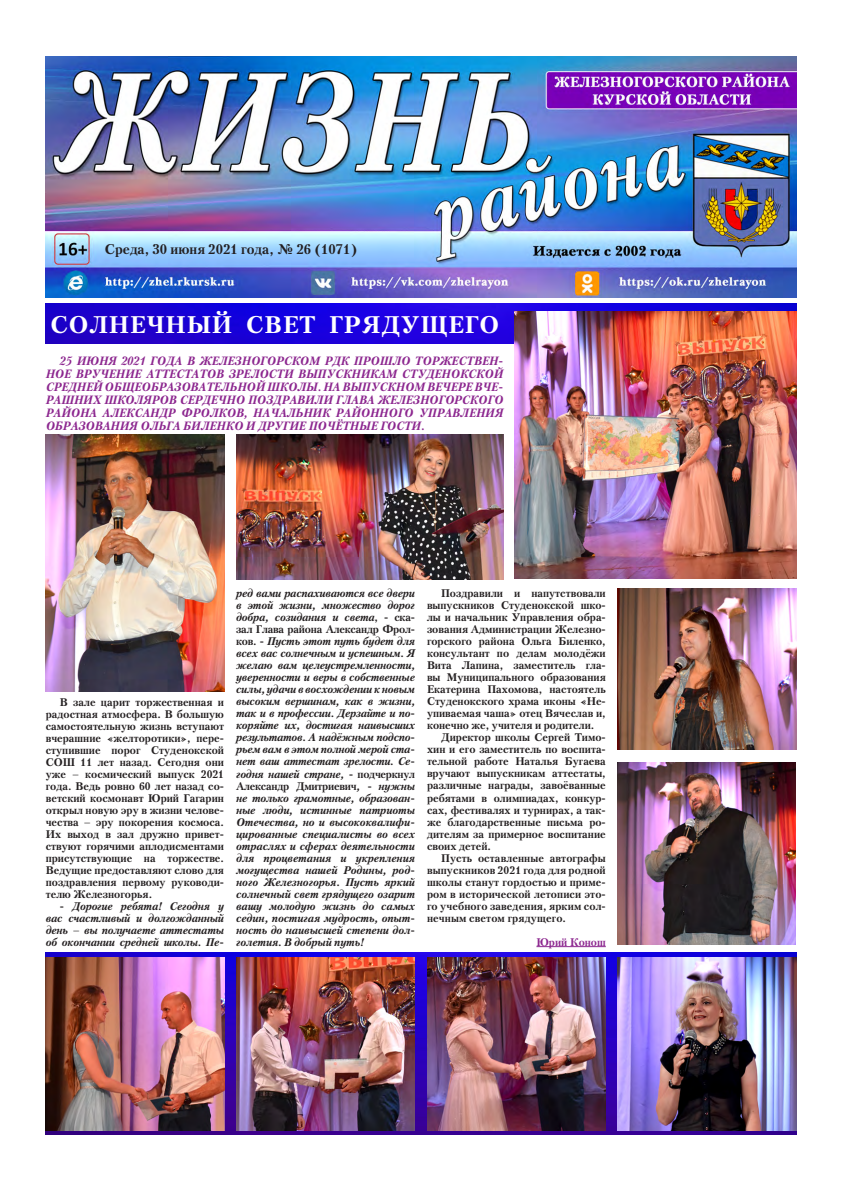
<style>
.page{position:relative;width:842px;height:1191px;background:#fff}
.page>*{position:absolute;margin:0;border:0;box-sizing:border-box;transform-origin:0 0}
.Заголовок{font:700 24px "Petersburg C";letter-spacing:.04em;color:#fff}
.t1{font:700 14px "Petersburg C";color:#231f20}
.Стиль_абзаца_1{font:italic 700 12px/13px "Petersburg C";color:#8c278f;text-align:justify;scale:.96 1}
.Текст{font:700 11px/12px "Petersburg C";color:#231f20;text-align:justify}
.Текст-2{font:italic 700 11px/12px "Petersburg C";letter-spacing:-.015em;color:#231f20;text-align:justify}
.Текст-3{font:700 11px "Petersburg C";color:#8c278f}
.s1{font-style:normal}
</style>
<div class="page">
<img style="left:46px;top:304px;width:750px;height:39px">
<img style="left:46px;top:952px;width:750px;height:182px">
<img style="left:45px;top:57px;width:752px;height:240px">
<img style="left:46px;top:434px;width:178px;height:257px">
<img style="left:236px;top:434px;width:267px;height:145px">
<img style="left:618px;top:588px;width:179px;height:161px">
<img style="left:618px;top:762px;width:178px;height:182px">
<img style="left:618px;top:957px;width:179px;height:173px">
<img style="left:514px;top:312px;width:283px;height:266px">
<img style="left:427px;top:957px;width:179px;height:173px">
<img style="left:236px;top:957px;width:179px;height:173px">
<img style="left:46px;top:957px;width:178px;height:173px">
<hr style="left:536px;top:946px;width:70px;height:1px;background:#8c278f">
<p class="t1" style="left:105px;top:241px;width:254px">Среда, 30 июня 2021 года, № 26 (1071)</p>
<p class="Заголовок" style="left:51px;top:311px;width:450px">СОЛНЕЧНЫЙ СВЕТ ГРЯДУЩЕГО</p>
<p class="Стиль_абзаца_1" style="left:46px;top:355px;width:478px;text-indent:14px">25 ИЮНЯ 2021 ГОДА В ЖЕЛЕЗНОГОРСКОМ РДК ПРОШЛО ТОРЖЕСТВЕН-НОЕ ВРУЧЕНИЕ АТТЕСТАТОВ ЗРЕЛОСТИ ВЫПУСКНИКАМ СТУДЕНОКСКОЙ СРЕДНЕЙ ОБЩЕОБРАЗОВАТЕЛЬНОЙ ШКОЛЫ. НА ВЫПУСКНОМ ВЕЧЕРЕ ВЧЕ-РАШНИХ ШКОЛЯРОВ СЕРДЕЧНО ПОЗДРАВИЛИ ГЛАВА ЖЕЛЕЗНОГОРСКОГО РАЙОНА АЛЕКСАНДР ФРОЛКОВ, НАЧАЛЬНИК РАЙОННОГО УПРАВЛЕНИЯ ОБРАЗОВАНИЯ ОЛЬГА БИЛЕНКО И ДРУГИЕ ПОЧЁТНЫЕ ГОСТИ.</p>
<p class="Текст" style="left:46px;top:696px;width:180px;text-indent:14px">В зале царит торжественная и радостная атмосфера. В большую самостоятельную жизнь вступают вчерашние «желторотики», пере&shy;ступившие порог Студенокской СОШ 11 лет назад. Сегодня они уже – космический выпуск 2021 года. Ведь ровно 60 лет назад со&shy;ветский космонавт Юрий Гагарин открыл новую эру в жизни челове&shy;чества – эру покорения космоса.<br>Их выход в зал дружно привет&shy;ствуют горячими аплодисментами присутствующие на торжестве.<br>Ведущие предоставляют слово для поздравления первому руководи&shy;телю Железногорья.</p>
<p class="Текст-2" style="left:46px;top:900px;width:180px;text-indent:14px"><span class="s1">-</span> Дорогие ребята! Сегодня у вас счастливый и долгожданный день – вы получаете аттестаты об окончании средней школы. Пе-</p>
<p class="Текст-2" style="left:236px;top:587px;width:180px">ред вами распахиваются все двери в этой жизни, множество дорог добра, созидания и света<span class="s1">, - ска&shy;зал Глава района Александр Фрол&shy;ков. -</span> Пусть этот путь будет для всех вас солнечным и успешным. Я желаю вам целеустремленности, уверенности и веры в собственные силы, удачи в восхождении к новым высоким вершинам, как в жизни, так и в профессии. Дерзайте и по&shy;коряйте их, достигая наивысших результатов. А надёжным подспо&shy;рьем вам в этом полной мерой ста&shy;нет ваш аттестат зрелости. Се&shy;годня нашей стране, - <span class="s1">подчеркнул Александр Дмитриевич</span>, - нужны не только грамотные, образован&shy;ные люди, истинные патриоты Отечества, но и высококвалифи&shy;цированные специалисты во всех отраслях и сферах деятельности для процветания и укрепления могущества нашей Родины, род&shy;ного Железногорья. Пусть яркий солнечный свет грядущего озарит вашу молодую жизнь до самых седин, постигая мудрость, опыт&shy;ность до наивысшей степени дол&shy;голетия. В добрый путь!</p>
<p class="Текст" style="left:427px;top:587px;width:180px;text-indent:14px">Поздравили и напутствовали выпускников Студенокской шко&shy;лы и начальник Управления обра&shy;зования Администрации Железно&shy;горского района Ольга Биленко, консультант по делам молодёжи Вита Лапина, заместитель гла&shy;вы Муниципального образования Екатерина Пахомова, настоятель Студенокского храма иконы «Не&shy;упиваемая чаша» отец Вячеслав и, конечно же, учителя и родители.</p>
<p class="Текст" style="left:427px;top:731px;width:180px;text-indent:14px">Директор школы Сергей Тимо&shy;хин и его заместитель по воспита&shy;тельной работе Наталья Бугаева вручают выпускникам аттестаты, различные награды, завоёванные ребятами в олимпиадах, конкур&shy;сах, фестивалях и турнирах, а так&shy;же благодарственные письма ро&shy;дителям за примерное воспитание своих детей.</p>
<p class="Текст" style="left:427px;top:851px;width:180px;text-indent:14px">Пусть оставленные автографы выпускников 2021 года для родной школы станут гордостью и приме&shy;ром в исторической летописи это&shy;го учебного заведения, ярким сол&shy;нечным светом грядущего.</p>
<p class="Текст-3" style="left:536px;top:935px;width:71px">Юрий Конош</p>
</div>
